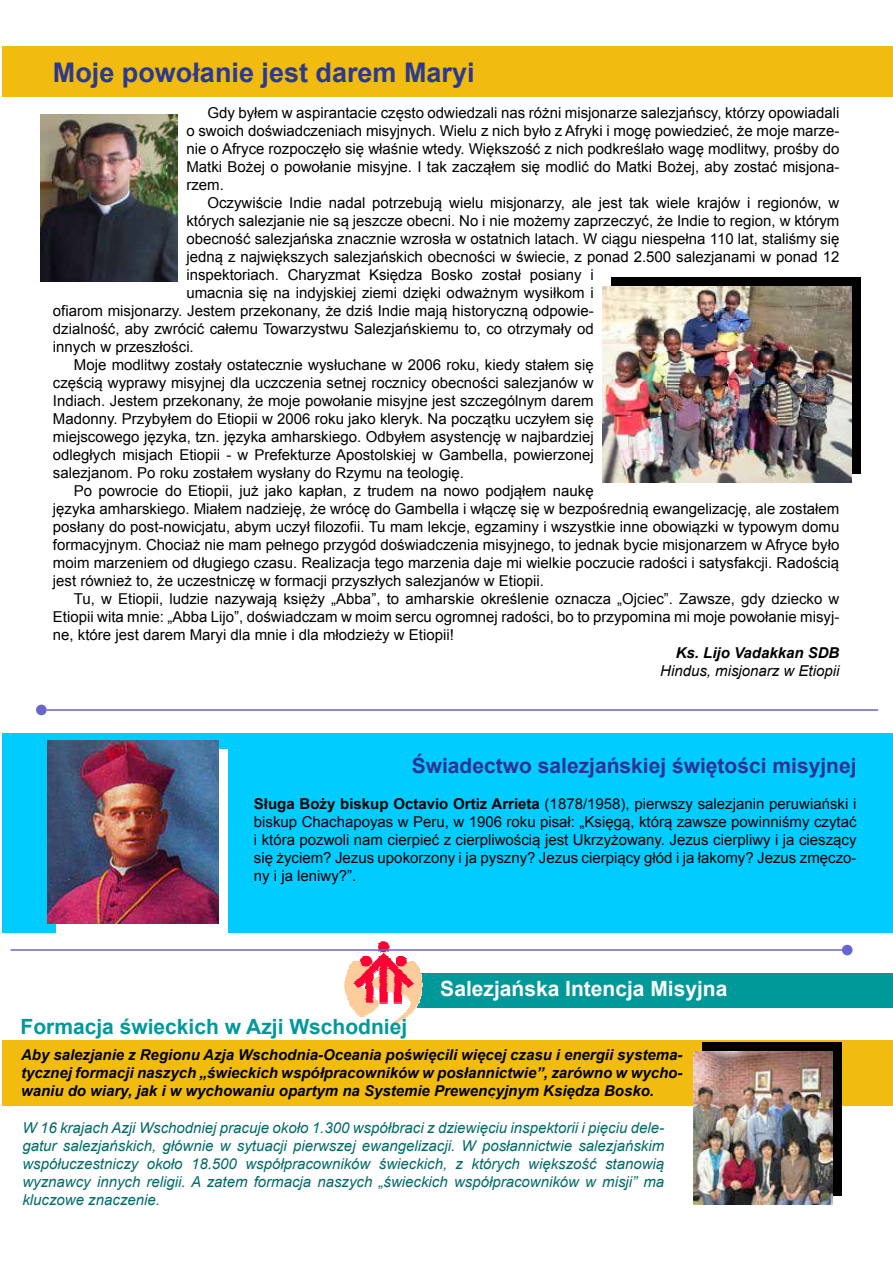
<style>
.page{position:relative;width:893px;height:1263px;background:#fff}
.page>*{position:absolute;margin:0;border:0;box-sizing:border-box;transform-origin:0 0}
.t1{font:700 27px "Arial";color:#2b3990}
.t2{font:700 21px "Arial";color:#2e3192}
.t3{font:700 21px "Arial";color:#099}
.t4{font:700 21px "Arial";color:#fff}
.t5{font:15px/18px "Arial";color:#000;text-align:justify}
.t6{font:italic 15px/18px "Arial";color:#006b68;text-align:justify}
.t7{font:italic 700 15px/18px "Arial";color:#000;text-align:justify}
.t8{font:italic 15px "Arial";color:#000}
.t9{font:15px "Times New Roman";color:#009}
.s1{font-weight:700}
</style>
<div class="page">
<div style="left:415px;top:973px;width:478px;height:35px;background:#099"></div>
<div style="left:2px;top:1040px;width:891px;height:66px;background:#f1bb0f"></div>
<div style="left:2px;top:46px;width:891px;height:51px;background:#f1bb0f"></div>
<div style="left:2px;top:733px;width:891px;height:200px;background:#0cf"></div>
<svg style="left:345px;top:942px;width:77px;height:82px"></svg>
<img style="left:57px;top:750px;width:170px;height:182px">
<img style="left:48px;top:741px;width:170px;height:182px">
<div style="left:702px;top:1042px;width:140px;height:154px;background:#000"></div>
<img style="left:693px;top:1051px;width:140px;height:154px">
<img style="left:177px;top:114px;width:1px;height:158px">
<hr style="left:47px;top:709px;width:831px;height:2px;background:#66c">
<div style="left:36px;top:705px;width:11px;height:10px;background:#66c;border-radius:50%"></div>
<hr style="left:11px;top:949px;width:831px;height:2px;background:#66c">
<div style="left:842px;top:945px;width:11px;height:10px;background:#66c;border-radius:50%"></div>
<div style="left:612px;top:277px;width:248px;height:132px;background:#000"></div>
<svg style="left:851px;top:310px;width:9px;height:33px"></svg>
<svg style="left:851px;top:343px;width:9px;height:33px"></svg>
<div style="left:612px;top:376px;width:248px;height:32px;background:linear-gradient(to bottom,#000,#000)"></div>
<div style="left:612px;top:409px;width:248px;height:32px;background:linear-gradient(to bottom,#000,#000)"></div>
<div style="left:612px;top:441px;width:248px;height:32px;background:linear-gradient(to bottom,#000,#000)"></div>
<img style="left:603px;top:286px;width:248px;height:196px">
<img style="left:40px;top:114px;width:137px;height:167px">
<h1 class="t1" style="left:53px;top:54px;width:423px">Moje powołanie jest darem Maryi</h1>
<p class="t5" style="left:186px;top:104px;width:655px;text-indent:21px">Gdy byłem w aspirantacie często odwiedzali nas różni misjonarze salezjańscy, którzy opowiadali o swoich doświadczeniach misyjnych. Wielu z nich było z Afryki i mogę powiedzieć, że moje marze&shy;nie o Afryce rozpoczęło się właśnie wtedy. Większość z nich podkreślało wagę modlitwy, prośby do Matki Bożej o powołanie misyjne. I tak zacząłem się modlić do Matki Bożej, aby zostać misjona&shy;rzem.</p>
<p class="t5" style="left:207px;top:194px;width:634px">Oczywiście Indie nadal potrzebują wielu misjonarzy, ale jest tak wiele krajów i regionów, w</p>
<p class="t5" style="left:186px;top:212px;width:655px">których salezjanie nie są jeszcze obecni. No i nie możemy zaprzeczyć, że Indie to region, w którym</p>
<p class="t5" style="left:186px;top:230px;width:655px">obecność salezjańska znacznie wzrosła w ostatnich latach. W ciągu niespełna 110 lat, staliśmy się</p>
<p class="t5" style="left:186px;top:248px;width:655px">jedną z największych salezjańskich obecności w świecie, z ponad 2.500 salezjanami w ponad 12</p>
<p class="t5" style="left:186px;top:266px;width:409px">inspektoriach. Charyzmat Księdza Bosko został posiany i</p>
<p class="t5" style="left:186px;top:284px;width:409px">umacnia się na indyjskiej ziemi dzięki odważnym wysiłkom i</p>
<p class="t5" style="left:53px;top:302px;width:542px">ofiarom misjonarzy. Jestem przekonany, że dziś Indie mają historyczną odpowie-</p>
<p class="t5" style="left:53px;top:320px;width:542px">dzialność, aby zwrócić całemu Towarzystwu Salezjańskiemu to, co otrzymały od</p>
<p class="t5" style="left:53px;top:338px;width:142px">innych w przeszłości.</p>
<p class="t5" style="left:74px;top:356px;width:521px">Moje modlitwy zostały ostatecznie wysłuchane w 2006 roku, kiedy stałem się</p>
<p class="t5" style="left:53px;top:374px;width:542px">częścią wyprawy misyjnej dla uczczenia setnej rocznicy obecności salezjanów w</p>
<p class="t5" style="left:53px;top:392px;width:542px">Indiach. Jestem przekonany, że moje powołanie misyjne jest szczególnym darem</p>
<p class="t5" style="left:53px;top:410px;width:542px">Madonny. Przybyłem do Etiopii w 2006 roku jako kleryk. Na początku uczyłem się</p>
<p class="t5" style="left:53px;top:428px;width:542px">miejscowego języka, tzn. języka amharskiego. Odbyłem asystencję w najbardziej</p>
<p class="t5" style="left:53px;top:446px;width:542px">odległych misjach Etiopii - w Prefekturze Apostolskiej w Gambella, powierzonej</p>
<p class="t5" style="left:53px;top:464px;width:412px">salezjanom. Po roku zostałem wysłany do Rzymu na teologię.</p>
<p class="t5" style="left:74px;top:482px;width:521px">Po powrocie do Etiopii, już jako kapłan, z trudem na nowo podjąłem naukę</p>
<p class="t5" style="left:53px;top:500px;width:788px">języka amharskiego. Miałem nadzieję, że wrócę do Gambella i włączę się w bezpośrednią ewangelizację, ale zostałem</p>
<p class="t5" style="left:53px;top:518px;width:788px">posłany do post-nowicjatu, abym uczył filozofii. Tu mam lekcje, egzaminy i wszystkie inne obowiązki w typowym domu</p>
<p class="t5" style="left:53px;top:536px;width:788px">formacyjnym. Chociaż nie mam pełnego przygód doświadczenia misyjnego, to jednak bycie misjonarzem w Afryce było</p>
<p class="t5" style="left:53px;top:554px;width:788px">moim marzeniem od długiego czasu. Realizacja tego marzenia daje mi wielkie poczucie radości i satysfakcji. Radością</p>
<p class="t5" style="left:53px;top:572px;width:492px">jest również to, że uczestniczę w formacji przyszłych salezjanów w Etiopii.</p>
<p class="t5" style="left:74px;top:590px;width:767px">Tu, w Etiopii, ludzie nazywają księży „Abba”, to amharskie określenie oznacza „Ojciec”. Zawsze, gdy dziecko w</p>
<p class="t5" style="left:53px;top:608px;width:788px">Etiopii wita mnie: „Abba Lijo”, doświadczam w moim sercu ogromnej radości, bo to przypomina mi moje powołanie misyj-</p>
<p class="t5" style="left:53px;top:626px;width:402px">ne, które jest darem Maryi dla mnie i dla młodzieży w Etiopii!</p>
<p class="t7" style="left:676px;top:644px;width:165px">Ks. Lijo Vadakkan SDB</p>
<p class="t8" style="left:660px;top:661px;width:181px">Hindus, misjonarz w Etiopii</p>
<h2 class="t2" style="left:412px;top:752px;width:446px">Świadectwo salezjańskiej świętości misyjnej</h2>
<p class="t5" style="left:254px;top:795px;width:604px"><span class="s1">Sługa Boży biskup Octavio Ortiz Arrieta</span> (1878/1958), pierwszy salezjanin peruwiański i biskup Chachapoyas w Peru, w 1906 roku pisał: „Księgą, którą zawsze powinniśmy czytać i która pozwoli nam cierpieć z cierpliwością jest Ukrzyżowany. Jezus cierpliwy i ja cieszący się życiem? Jezus upokorzony i ja pyszny? Jezus cierpiący głód i ja łakomy? Jezus zmęczo&shy;ny i ja leniwy?”.</p>
<h2 class="t4" style="left:440px;top:974px;width:289px">Salezjańska Intencja Misyjna</h2>
<h2 class="t3" style="left:21px;top:1013px;width:388px">Formacja świeckich w Azji Wschodniej</h2>
<p class="t7" style="left:21px;top:1046px;width:663px">Aby salezjanie z Regionu Azja Wschodnia-Oceania poświęcili więcej czasu i energii systema&shy;tycznej formacji naszych „świeckich współpracowników w posłannictwie”, zarówno w wycho&shy;waniu do wiary, jak i w wychowaniu opartym na Systemie Prewencyjnym Księdza Bosko.</p>
<p class="t6" style="left:22px;top:1119px;width:643px">W 16 krajach Azji Wschodniej pracuje około 1.300 współbraci z dziewięciu inspektorii i pięciu dele&shy;gatur salezjańskich, głównie w sytuacji pierwszej ewangelizacji. W posłannictwie salezjańskim współuczestniczy około 18.500 współpracowników świeckich, z których większość stanowią wyznawcy innych religii. A zatem formacja naszych „świeckich współpracowników w misji” ma kluczowe znaczenie.</p>
<p class="t9" style="left:490px;top:1083px;width:5px">.</p>
</div>
